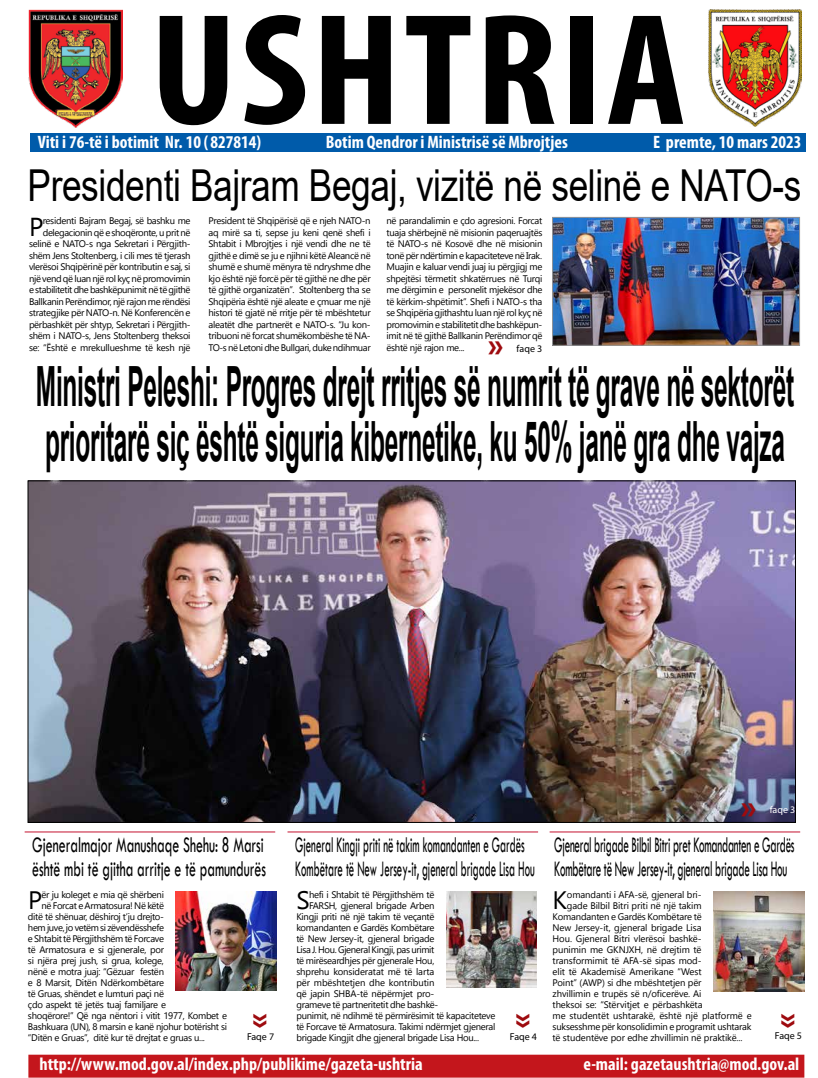
<style>
.page{position:relative;width:818px;height:1078px;background:#fff}
.page>*{position:absolute;margin:0;border:0;box-sizing:border-box;transform-origin:0 0}
.t1{font:700 condensed 160px "Myriad Pro";letter-spacing:.02em;color:#000;scale:1.08 1}
.t2{font:700 55.5px/55px "Arial";letter-spacing:-.01em;color:#000;scale:.44 1}
.t3{font:44px "Arial";letter-spacing:-.01em;color:#000;scale:.8 1}
.t4{font:700 34px "Myriad Pro";color:#9e0b0f}
.t5{font:25.9px "Nirmala UI";color:#000}
.t6{font:25.2px "Nirmala UI";color:#000}
.t7{font:23px/24px "Tw Cen";letter-spacing:-.02em;color:#000;scale:.48 1}
.t8{font:23px/24px "Tw Cen";color:#000;scale:.47 1}
.t9{font:23px/24px "Tw Cen";color:#000;scale:.6 1}
.t10{font:700 condensed 18px "Myriad Pro";color:#fff}
.t11{font:10px "Myriad Pro";color:#000}
.t12{font:10px "Myriad Pro";color:#fff}
.t13{font:9.5px/11.5px "Nirmala UI";letter-spacing:-.03em;color:#000;text-align:justify}
.t14{font:9.5px "Nirmala UI";letter-spacing:-.01em;color:#000}
.t15{font:9.5px "Nirmala UI";letter-spacing:-.005em;color:#000}
.t16{font:9.5px "Nirmala UI";color:#000}
</style>
<div class="page">
<img style="left:29px;top:482px;width:765px;height:338px">
<div style="left:30px;top:133px;width:775px;height:19px;background:#005baa"></div>
<div style="left:29px;top:1054px;width:775px;height:22px;background:#c4161c"></div>
<div style="left:28px;top:1054px;width:776px;height:23px;border:1px solid #c4161c"></div>
<img style="left:28px;top:10px;width:95px;height:117px">
<img style="left:708px;top:10px;width:94px;height:116px">
<img style="left:446px;top:891px;width:91px;height:96px">
<img style="left:176px;top:891px;width:100px;height:98px">
<img style="left:713px;top:891px;width:91px;height:100px">
<hr style="left:25px;top:831px;width:250px;height:1px;background:#c4122f">
<hr style="left:287px;top:831px;width:251px;height:1px;background:#c4122f">
<hr style="left:549px;top:831px;width:251px;height:1px;background:#c4122f">
<img style="left:554px;top:219px;width:243px;height:124px">
<div style="left:552px;top:217px;width:247px;height:128px;border:1px solid #939598"></div>
<div style="left:38px;top:366px;width:769px;height:120px;background:#fff;opacity:.75"></div>
<svg style="left:38px;top:342px;width:758px;height:133px"></svg>
<h1 class="t1" style="left:150px;top:-29px;width:497px">ushtria</h1>
<h3 class="t10" style="left:326px;top:131px;width:244px">Botim Qendror i Ministrisë së Mbrojtjes</h3>
<h3 class="t10" style="left:653px;top:131px;width:150px">E premte, 10 mars 2023</h3>
<h3 class="t10" style="left:38px;top:131px;width:225px">Viti i 76-të i botimit Nr. 10 (827814)</h3>
<h3 class="t3" style="left:28px;top:155px;width:969px">Presidenti Bajram Begaj, vizitë në selinë e NATO-s</h3>
<p class="t13" style="left:29px;top:214px;width:163px;text-align:right">residenti Bajram Begaj, së bashku me delegacionin që e shoqëronte, u prit në selinë e NATO-s nga Sekretari i Përgjith&shy;shëm Jens Stoltenberg, i cili mes të tjerash vlerësoi Shqipërinë për kontributin e saj, si një vend që luan një rol kyç në promovimin e stabilitetit dhe bashkëpunimit në të gjithë Ballkanin Perëndimor, një rajon me rëndësi strategjike për NATO-n. Në Konferencën e përbashkët për shtyp, Sekretari i Përgjith&shy;shëm i NATO-s, Jens Stoltenberg theksoi se: “Është e mrekullueshme të kesh një</p>
<p class="t13" style="left:208px;top:214px;width:164px">President të Shqipërisë që e njeh NATO-n aq mirë sa ti, sepse ju keni qenë shefi i Shtabit i Mbrojtjes i një vendi dhe ne të gjithë e dimë se ju e njihni këtë Aleancë në shumë e shumë mënyra të ndryshme dhe kjo është një forcë për të gjithë ne dhe për të gjithë organizatën”. Stoltenberg tha se Shqipëria është një aleate e çmuar me një histori të gjatë në rritje për të mbështetur aleatët dhe partnerët e NATO-s. “Ju kon&shy;tribuoni në forcat shumëkombëshe të NA-TO-s në Letoni dhe Bullgari, duke ndihmuar</p>
<p class="t13" style="left:386px;top:214px;width:157px">në parandalimin e çdo agresioni. Forcat tuaja shërbejnë në misionin paqeruajtës të NATO-s në Kosovë dhe në misionin tonë për ndërtimin e kapaciteteve në Irak.<br>Muajin e kaluar vendi juaj iu përgjigj me shpejtësi tërmetit shkatërrues në Turqi me dërgimin e personelit mjekësor dhe të kërkim-shpëtimit”. Shefi i NATO-s tha se Shqipëria gjithashtu luan një rol kyç në promovimin e stabilitetit dhe bashkëpun&shy;imit në të gjithë Ballkanin Perëndimor që është një rajon me...</p>
<h3 class="t5" style="left:29px;top:206px;width:16px">P</h3>
<h3 class="t4" style="left:487px;top:326px;width:17px">»</h3>
<p class="t11" style="left:516px;top:342px;width:27px">faqe 3</p>
<h2 class="t2" style="left:36px;top:359px;width:1724px">Ministri Peleshi: Progres drejt rritjes së numrit të grave në sektorët prioritarë siç është siguria kibernetike, ku 50% janë gra dhe vajza</h2>
<h3 class="t4" style="left:740px;top:787px;width:17px">»</h3>
<p class="t12" style="left:769px;top:803px;width:27px">faqe 3</p>
<h3 class="t9" style="left:32px;top:832px;width:391px">Gjeneralmajor Manushaqe Shehu: 8 Marsi është mbi të gjitha arritje e të pamundurës</h3>
<h3 class="t7" style="left:554px;top:832px;width:502px">Gjeneral brigade Bilbil Bitri pret Komandanten e Gardës<br>Kombëtare të New Jersey-it, gjeneral brigade Lisa Hou</h3>
<h3 class="t8" style="left:295px;top:832px;width:511px">Gjeneral Kingji priti në takim komandanten e Gardës<br>Kombëtare të New Jersey-it, gjeneral brigade Lisa Hou</h3>
<h3 class="t6" style="left:296px;top:880px;width:15px">S</h3>
<p class="t13" style="left:309px;top:888px;width:127px">hefi i Shtabit të Përgjithshëm të</p>
<h3 class="t6" style="left:28px;top:880px;width:16px">P</h3>
<p class="t13" style="left:41px;top:888px;width:124px">ër ju koleget e mia që shërbeni</p>
<h3 class="t6" style="left:552px;top:880px;width:16px">K</h3>
<p class="t14" style="left:567px;top:886px;width:136px">omandanti i AFA-së, gjeneral bri-</p>
<p class="t13" style="left:41px;top:899px;width:124px">në Forcat e Armatosura! Në këtë</p>
<p class="t13" style="left:28px;top:910px;width:138px">ditë të shënuar, dëshiroj t’ju drejto-</p>
<p class="t13" style="left:28px;top:921px;width:137px">hem juve, jo vetëm si zëvendësshefe</p>
<p class="t13" style="left:28px;top:932px;width:137px">e Shtabit të Përgjithshëm të Forcave</p>
<p class="t13" style="left:28px;top:943px;width:137px">të Armatosura e si gjenerale, por</p>
<p class="t13" style="left:28px;top:954px;width:137px">si njëra prej jush, si grua, kolege,</p>
<p class="t13" style="left:28px;top:965px;width:138px">nënë e motra juaj: “Gëzuar festën</p>
<p class="t13" style="left:28px;top:976px;width:137px">e 8 Marsit, Ditën Ndërkombëtare</p>
<p class="t13" style="left:28px;top:987px;width:138px">të Gruas, shëndet e lumturi paçi në</p>
<p class="t13" style="left:28px;top:998px;width:139px">çdo aspekt të jetës tuaj familjare e</p>
<p class="t13" style="left:28px;top:1009px;width:201px">shoqërore!” Që nga nëntori i vitit 1977, Kombet e</p>
<p class="t13" style="left:28px;top:1020px;width:200px">Bashkuara (UN), 8 marsin e kanë njohur botërisht si</p>
<p class="t13" style="left:28px;top:1031px;width:178px">“Ditën e Gruas”, ditë kur të drejtat e gruas u...</p>
<p class="t11" style="left:247px;top:1029px;width:29px">Faqe 7</p>
<p class="t13" style="left:309px;top:899px;width:127px">FARSH, gjeneral brigade Arben</p>
<p class="t13" style="left:296px;top:910px;width:140px">Kingji priti në një takim të veçantë</p>
<p class="t13" style="left:296px;top:921px;width:140px">komandanten e Gardës Kombëtare</p>
<p class="t13" style="left:296px;top:932px;width:139px">të New Jersey-it, gjeneral brigade</p>
<p class="t13" style="left:296px;top:943px;width:139px">Lisa J. Hou. Gjeneral Kingji, pas urimit</p>
<p class="t13" style="left:296px;top:954px;width:140px">të mirëseardhjes për gjenerale Hou,</p>
<p class="t14" style="left:296px;top:963px;width:140px">shprehu konsideratat më të larta</p>
<p class="t15" style="left:296px;top:974px;width:140px">për mbështetjen dhe kontributin</p>
<p class="t13" style="left:296px;top:987px;width:139px">që japin SHBA-të nëpërmjet pro-</p>
<p class="t13" style="left:296px;top:998px;width:144px">grameve të partneritetit dhe bashkë-</p>
<p class="t13" style="left:296px;top:1009px;width:200px">punimit, në ndihmë të përmirësimit të kapaciteteve</p>
<p class="t13" style="left:296px;top:1020px;width:200px">të Forcave të Armatosura. Takimi ndërmjet gjeneral</p>
<p class="t13" style="left:296px;top:1031px;width:184px">brigade Kingjit dhe gjeneral brigade Lisa Hou...</p>
<p class="t14" style="left:567px;top:897px;width:136px">gade Bilbil Bitri priti në një takim</p>
<p class="t13" style="left:552px;top:910px;width:151px">Komandanten e Gardës Kombëtare të</p>
<p class="t14" style="left:552px;top:919px;width:151px">New Jersey-it, gjeneral brigade Lisa</p>
<p class="t15" style="left:552px;top:930px;width:151px">Hou. Gjeneral Bitri vlerësoi bashkë-</p>
<p class="t14" style="left:552px;top:941px;width:150px">punimin me GKNJXH, në drejtim të</p>
<p class="t14" style="left:552px;top:952px;width:150px">transformimit të AFA-së sipas mod-</p>
<p class="t14" style="left:552px;top:963px;width:151px">elit të Akademisë Amerikane “West</p>
<p class="t14" style="left:552px;top:974px;width:150px">Point” (AWP) si dhe mbështetjen për</p>
<p class="t14" style="left:552px;top:985px;width:150px">zhvillimin e trupës së n/oficerëve. Ai</p>
<p class="t14" style="left:552px;top:996px;width:152px">theksoi se: “Stërvitjet e përbashkëta</p>
<p class="t16" style="left:552px;top:1007px;width:201px">me studentët ushtarakë, është një platformë e</p>
<p class="t13" style="left:552px;top:1020px;width:200px">suksesshme për konsolidimin e programit ushtarak</p>
<p class="t14" style="left:552px;top:1029px;width:191px">të studentëve por edhe zhvillimin në praktikë...</p>
<h3 class="t4" style="left:282px;top:1013px;width:17px;rotate:90deg">»</h3>
<h3 class="t4" style="left:545px;top:1013px;width:17px;rotate:90deg">»</h3>
<h3 class="t4" style="left:810px;top:1013px;width:17px;rotate:90deg">»</h3>
<p class="t11" style="left:775px;top:1029px;width:29px">Faqe 5</p>
<p class="t11" style="left:510px;top:1029px;width:29px">Faqe 4</p>
<h3 class="t10" style="left:39px;top:1051px;width:385px">http://www.mod.gov.al/index.php/publikime/gazeta-ushtria</h3>
<h3 class="t10" style="left:583px;top:1051px;width:217px">e-mail: gazetaushtria@mod.gov.al</h3>
</div>
